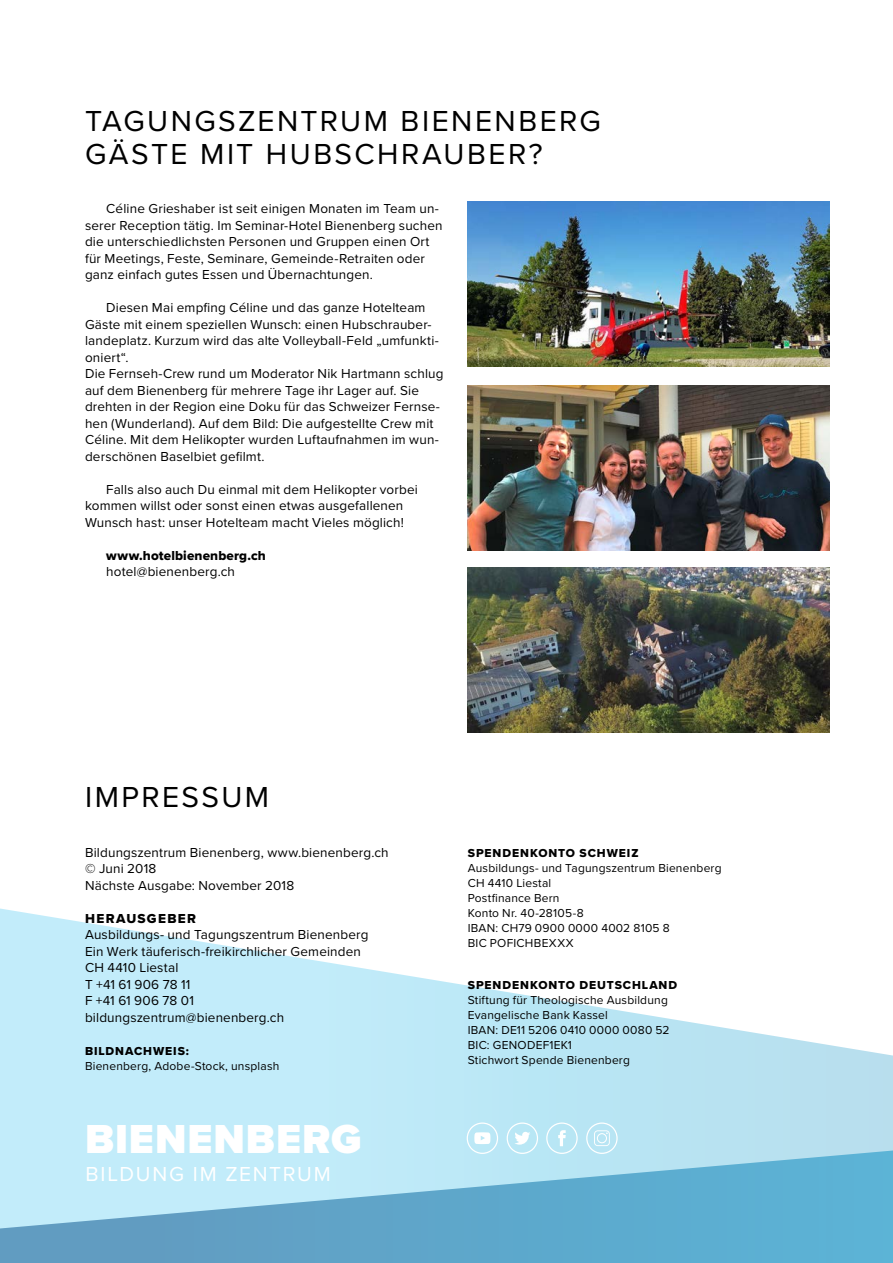
<style>
.page{position:relative;width:893px;height:1263px;background:#fff}
.page>*{position:absolute;margin:0;border:0;box-sizing:border-box;transform-origin:0 0}
.t1{font:900 42px "Proxima Nova";letter-spacing:.02em;color:#fff}
.t2{font:30px/33px "Proxima Nova";letter-spacing:.08em;color:#000}
.t3{font:21px "Proxima Nova";letter-spacing:.08em;color:#fff}
.t4{font:13.5px/16.5px "Proxima Nova";letter-spacing:.01em;color:#000}
.t5{font:13.5px "Proxima Nova Extrabld";letter-spacing:.015em;color:#000}
.t6{font:13.5px "Proxima Nova Extrabld";letter-spacing:.095em;color:#000}
.t7{font:12px/15px "Proxima Nova";letter-spacing:.015em;color:#000}
.t8{font:12px "Proxima Nova Extrabld";letter-spacing:.075em;color:#000}
</style>
<div class="page">
<svg style="left:0;top:908px;width:893px;height:163px"></svg>
<svg style="left:0;top:1071px;width:893px;height:192px;background:#98cfe6"></svg>
<img style="left:468px;top:567px;width:361px;height:165px">
<img style="left:468px;top:385px;width:361px;height:165px">
<img style="left:468px;top:202px;width:361px;height:165px">
<svg style="left:546px;top:1122px;width:32px;height:32px"></svg>
<svg style="left:586px;top:1122px;width:32px;height:32px"></svg>
<svg style="left:467px;top:1122px;width:31px;height:32px"></svg>
<svg style="left:507px;top:1122px;width:31px;height:32px"></svg>
<h2 class="t2" style="left:85px;top:103px;width:517px">TAGUNGSZENTRUM BIENENBERG<br>GÄSTE MIT HUBSCHRAUBER?</h2>
<p class="t4" style="left:85px;top:200px;width:359px;text-indent:21px">Céline Grieshaber ist seit einigen Monaten im Team un&shy;serer Reception tätig. Im Seminar-Hotel Bienenberg suchen die unterschiedlichsten Personen und Gruppen einen Ort für Meetings, Feste, Seminare, Gemeinde-Retraiten oder ganz einfach gutes Essen und Übernachtungen.</p>
<p class="t4" style="left:85px;top:299px;width:360px;text-indent:21px">Diesen Mai empfing Céline und das ganze Hotelteam Gäste mit einem speziellen Wunsch: einen Hubschrauber&shy;landeplatz. Kurzum wird das alte Volleyball-Feld „umfunkti&shy;oniert“.<br>Die Fernseh-Crew rund um Moderator Nik Hartmann schlug auf dem Bienenberg für mehrere Tage ihr Lager auf. Sie drehten in der Region eine Doku für das Schweizer Fernse&shy;hen (Wunderland). Auf dem Bild: Die aufgestellte Crew mit Céline. Mit dem Helikopter wurden Luftaufnahmen im wun&shy;derschönen Baselbiet gefilmt.</p>
<p class="t4" style="left:85px;top:480px;width:334px;text-indent:21px">Falls also auch Du einmal mit dem Helikopter vorbei kommen willst oder sonst einen etwas ausgefallenen<br>Wunsch hast: unser Hotelteam macht Vieles möglich!</p>
<p class="t5" style="left:106px;top:545px;width:161px">www.hotelbienenberg.ch</p>
<p class="t4" style="left:106px;top:563px;width:130px">hotel@bienenberg.ch</p>
<h2 class="t2" style="left:85px;top:780px;width:186px">IMPRESSUM</h2>
<p class="t4" style="left:85px;top:844px;width:305px">Bildungszentrum Bienenberg, www.bienenberg.ch © Juni 2018<br>Nächste Ausgabe: November 2018</p>
<p class="t6" style="left:85px;top:908px;width:113px">HERAUSGEBER</p>
<p class="t4" style="left:85px;top:926px;width:285px">Ausbildungs- und Tagungszentrum Bienenberg<br>Ein Werk täuferisch-freikirchlicher Gemeinden<br>CH 4410 Liestal<br>T +41 61 906 78 11<br>F +41 61 906 78 01 bildungszentrum@bienenberg.ch</p>
<p class="t8" style="left:85px;top:1042px;width:105px">BILDNACHWEIS:</p>
<p class="t7" style="left:85px;top:1058px;width:196px">Bienenberg, Adobe-Stock, unsplash</p>
<h1 class="t1" style="left:85px;top:1108px;width:278px">BIENENBERG</h1>
<h3 class="t3" style="left:85px;top:1159px;width:247px">BILDUNG IM ZENTRUM</h3>
<p class="t8" style="left:468px;top:844px;width:172px">SPENDENKONTO SCHWEIZ</p>
<p class="t7" style="left:468px;top:860px;width:255px">Ausbildungs- und Tagungszentrum Bienenberg<br>CH 4410 Liestal<br>Postfinance Bern<br>Konto Nr. 40-28105-8<br>IBAN: CH79 0900 0000 4002 8105 8<br>BIC POFICHBEXXX</p>
<p class="t8" style="left:468px;top:976px;width:211px">SPENDENKONTO DEUTSCHLAND</p>
<p class="t7" style="left:468px;top:992px;width:203px">Stiftung für Theologische Ausbildung<br>Evangelische Bank Kassel<br>IBAN: DE11 5206 0410 0000 0080 52<br>BIC: GENODEF1EK1<br>Stichwort Spende Bienenberg</p>
</div>
